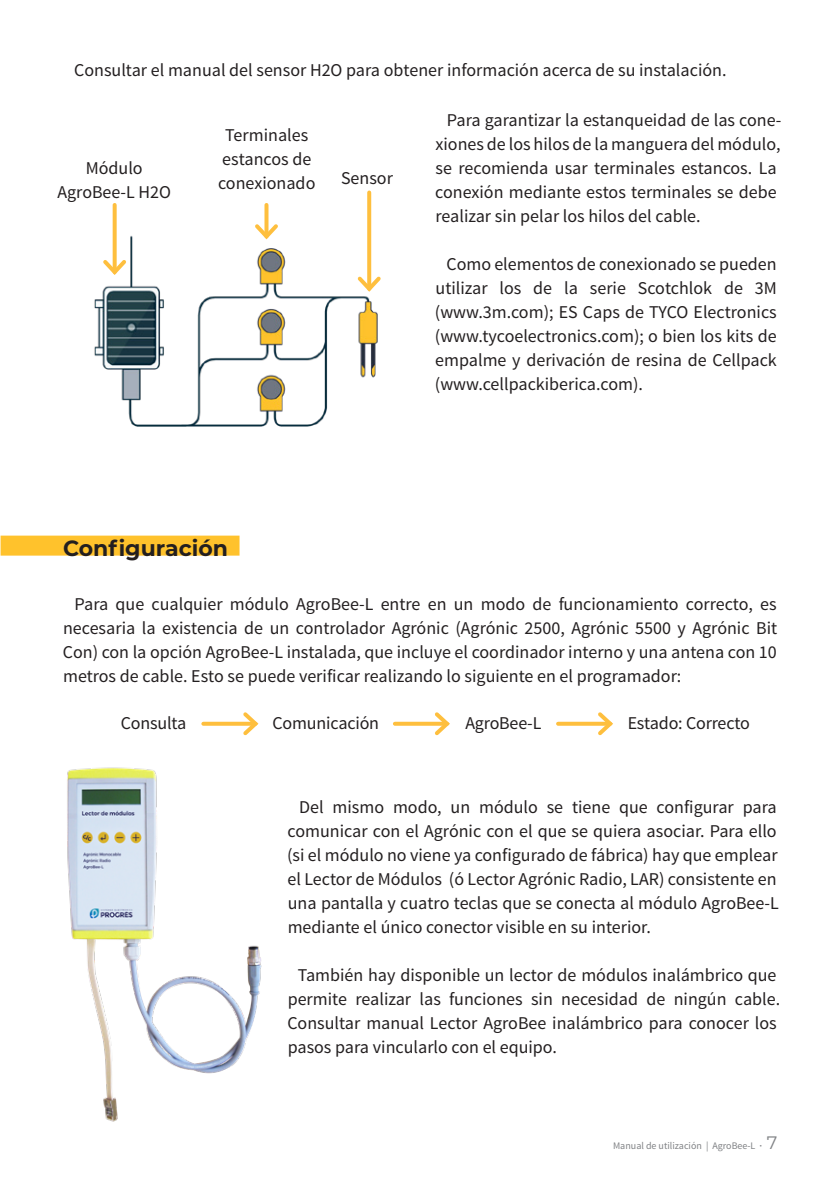
<style>
.page{position:relative;width:840px;height:1191px;background:#fff}
.page>*{position:absolute;margin:0;border:0;box-sizing:border-box;transform-origin:0 0}
.t1{font:700 22px "Montserrat";color:#231f20}
.t2{font:18px/24px "Source Sans Pro";color:#231f20}
.t3{font:10px "Source Sans Pro";color:#808285}
.s1{font-weight:600}
.s2{font-family:"Montserrat";font-size:18px}
</style>
<div class="page">
<svg style="left:113px;top:205px;width:4px;height:18px"></svg>
<svg style="left:264px;top:205px;width:4px;height:16px"></svg>
<svg style="left:367px;top:192px;width:4px;height:31px"></svg>
<img style="left:94px;top:223px;width:287px;height:204px">
<div style="left:1px;top:535px;width:238px;height:20px;background:#ffc22c"></div>
<svg style="left:203px;top:721px;width:36px;height:4px"></svg>
<svg style="left:239px;top:712px;width:20px;height:24px"></svg>
<svg style="left:394px;top:721px;width:37px;height:4px"></svg>
<svg style="left:431px;top:712px;width:19px;height:24px"></svg>
<svg style="left:557px;top:721px;width:37px;height:4px"></svg>
<svg style="left:594px;top:712px;width:19px;height:24px"></svg>
<img style="left:67px;top:767px;width:195px;height:355px">
<p class="t2" style="left:74px;top:58px;width:653px">Consultar el manual del sensor H2O para obtener información acerca de su instalación.</p>
<p class="t2" style="left:57px;top:156px;width:115px;text-align:center">Módulo<br>AgroBee-L H2O</p>
<p class="t2" style="left:218px;top:124px;width:99px;text-align:center">Terminales estancos de conexionado</p>
<p class="t2" style="left:341px;top:166px;width:53px">Sensor</p>
<p class="t2" style="left:435px;top:108px;width:347px;text-indent:12px">Para garantizar la estanqueidad de las cone&shy;xiones de los hilos de la manguera del módulo, se recomienda usar terminales estancos. La conexión mediante estos terminales se debe realizar sin pelar los hilos del cable.</p>
<p class="t2" style="left:434px;top:252px;width:343px;text-align:justify;text-indent:12px">Como elementos de conexionado se pueden utilizar los de la serie Scotchlok de 3M (www.3m.com); ES Caps de TYCO Electronics (www.tycoelectronics.com); o bien los kits de empalme y derivación de resina de Cellpack (www.cellpackiberica.com).</p>
<p class="t1" style="left:63px;top:532px;width:166px">Configuración</p>
<p class="t2" style="left:63px;top:592px;width:715px;text-align:justify;text-indent:12px">Para que cualquier módulo AgroBee-L entre en un modo de funcionamiento correcto, es necesaria la existencia de un controlador Agrónic (Agrónic 2500, Agrónic 5500 y Agrónic Bit Con) con la opción AgroBee-L instalada, que incluye el coordinador interno y una antena con 10 metros de cable. Esto se puede verificar realizando lo siguiente en el programador:</p>
<p class="t2" style="left:121px;top:711px;width:67px">Consulta</p>
<p class="t2" style="left:272px;top:711px;width:108px">Comunicación</p>
<p class="t2" style="left:465px;top:711px;width:77px">AgroBee-L</p>
<p class="t2" style="left:627px;top:711px;width:124px">Estado: Correcto</p>
<p class="t2" style="left:287px;top:795px;width:493px;text-indent:12px">Del mismo modo, un módulo se tiene que configurar para comunicar con el Agrónic con el que se quiera asociar. Para ello (si el módulo no viene ya configurado de fábrica) hay que emplear el Lector de Módulos (ó Lector Agrónic Radio, LAR) consistente en una pantalla y cuatro teclas que se conecta al módulo AgroBee-L mediante el único conector visible en su interior.</p>
<p class="t2" style="left:287px;top:963px;width:494px;text-indent:10px">También hay disponible un lector de módulos inalámbrico que permite realizar las funciones sin necesidad de ningún cable.<br>Consultar manual Lector AgroBee inalámbrico para conocer los pasos para vincularlo con el equipo.</p>
<p class="t3" style="left:612px;top:1139px;width:166px">Manual de utilización | AgroBee-L <span class="s1">·</span> <span class="s2">7</span></p>
</div>
